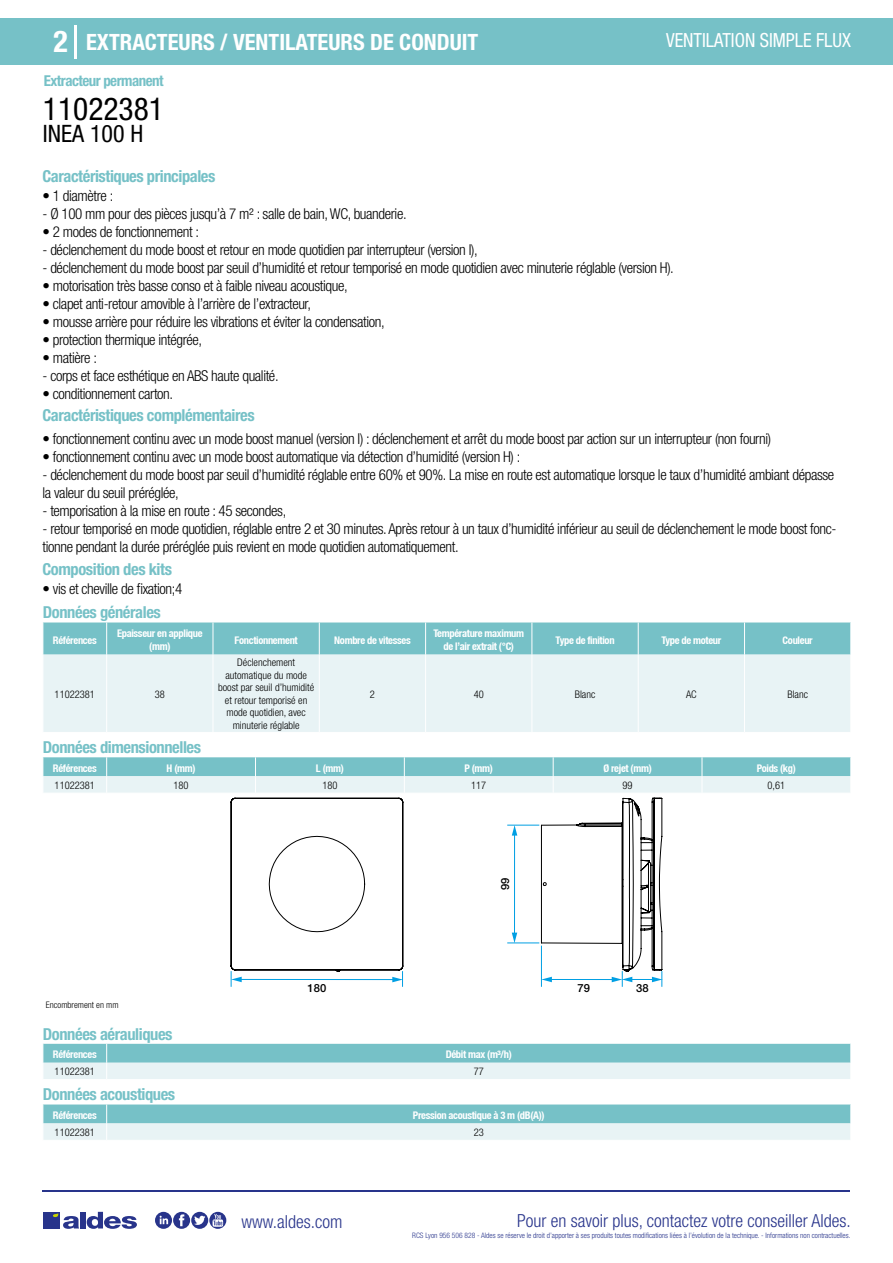
<style>
.page{position:relative;width:893px;height:1263px;background:#fff}
.page>*{position:absolute;margin:0;border:0;box-sizing:border-box;transform-origin:0 0}
.t1{font:condensed 31.5px "Helvetica Neue LT Std";color:#000}
.t2{font:700 condensed 30px "Helvetica Neue LT Std";color:#fff}
.t3{font:condensed 24px "Helvetica Neue LT Std";color:#000}
.t4{font:700 condensed 22.5px "Helvetica Neue LT Std";color:#fff}
.t5{font:condensed 19.5px "Helvetica Neue LT Std";color:#fff;scale:.95 1}
.t6{font:300 condensed 18px "Helvetica Neue";color:#28348b}
.t7{font:700 condensed 16.5px "Helvetica Neue LT Std";letter-spacing:-.025em;color:#76c1c7}
.t8{font:300 condensed 15px/18px "Helvetica Neue LT Std";letter-spacing:-.025em;color:#000}
.t9{font:700 condensed 15px "Helvetica Neue LT Std";letter-spacing:-.035em;color:#76c1c7}
.t10{font:500 11.25px "Helvetica Neue LT Std";color:#000}
.t11{font:700 condensed 10.5px/13.5px "Helvetica Neue";letter-spacing:-.03em;color:#fff;text-align:center}
.t12{font:300 condensed 10.5px/12.6px "Helvetica Neue";color:#000;text-align:center}
.t13{font:300 condensed 9px "Helvetica Neue";color:#000}
.t14{font:300 condensed 7.5px "Helvetica Neue";color:#28348b}
</style>
<div class="page">
<div style="left:0;top:18px;width:893px;height:46px;background:#76c1c7"></div>
<hr style="left:74px;top:25px;width:2px;height:33px;background:#fff">
<hr style="left:43px;top:1190px;width:807px;height:1px;background:#28348b">
<svg style="left:155px;top:1212px;width:71px;height:17px"></svg>
<div style="left:43px;top:1212px;width:17px;height:16px;background:#28348b"></div>
<div style="left:80px;top:1212px;width:6px;height:16px;background:#28348b"></div>
<svg style="left:87px;top:1212px;width:50px;height:17px"></svg>
<svg style="left:53px;top:1213px;width:26px;height:16px"></svg>
<div style="left:44px;top:622px;width:806px;height:33px;background:#76c1c7"></div>
<div style="left:44px;top:655px;width:806px;height:77px;background:#e8f3f5"></div>
<hr style="left:106px;top:622px;width:1px;height:33px;background:#fff">
<hr style="left:213px;top:622px;width:1px;height:33px;background:#fff">
<hr style="left:319px;top:622px;width:1px;height:33px;background:#fff">
<hr style="left:425px;top:622px;width:1px;height:33px;background:#fff">
<hr style="left:531px;top:622px;width:1px;height:33px;background:#fff">
<hr style="left:638px;top:622px;width:1px;height:33px;background:#fff">
<hr style="left:744px;top:622px;width:1px;height:33px;background:#fff">
<hr style="left:106px;top:655px;width:1px;height:77px;background:#fff">
<hr style="left:213px;top:655px;width:1px;height:77px;background:#fff">
<hr style="left:319px;top:655px;width:1px;height:77px;background:#fff">
<hr style="left:425px;top:655px;width:1px;height:77px;background:#fff">
<hr style="left:531px;top:655px;width:1px;height:77px;background:#fff">
<hr style="left:638px;top:655px;width:1px;height:77px;background:#fff">
<hr style="left:744px;top:655px;width:1px;height:77px;background:#fff">
<svg style="left:43px;top:757px;width:808px;height:36px;background:#add9dd"></svg>
<svg style="left:231px;top:798px;width:431px;height:188px"></svg>
<hr style="left:514px;top:834px;width:1px;height:100px;background:#009fe3">
<svg style="left:512px;top:826px;width:5px;height:9px"></svg>
<svg style="left:512px;top:932px;width:5px;height:10px"></svg>
<hr style="left:507px;top:825px;width:32px;height:1px;background:#009fe3">
<hr style="left:507px;top:942px;width:32px;height:1px;background:#009fe3">
<hr style="left:550px;top:979px;width:64px;height:1px;background:#009fe3">
<svg style="left:542px;top:977px;width:10px;height:5px"></svg>
<hr style="left:541px;top:946px;width:1px;height:41px;background:#009fe3">
<svg style="left:612px;top:971px;width:50px;height:16px"></svg>
<svg style="left:231px;top:971px;width:172px;height:16px"></svg>
<svg style="left:43px;top:1044px;width:808px;height:35px;background:#abd8dc"></svg>
<svg style="left:43px;top:1104px;width:808px;height:36px;background:#add9dd"></svg>
<h2 class="t2" style="left:54px;top:24px;width:16px">2</h2>
<h3 class="t4" style="left:86px;top:28px;width:394px">EXTRACTEURS / VENTILATEURS DE CONDUIT</h3>
<h3 class="t5" style="left:666px;top:29px;width:196px">VENTILATION SIMPLE FLUX</h3>
<p class="t9" style="left:44px;top:71px;width:121px">Extracteur permanent</p>
<h1 class="t1" style="left:43px;top:91px;width:122px">11022381</h1>
<h3 class="t3" style="left:43px;top:120px;width:102px">INEA 100 H</h3>
<p class="t7" style="left:43px;top:166px;width:174px">Caractéristiques principales</p>
<p class="t8" style="left:43px;top:187px;width:72px">• 1 diamètre :</p>
<p class="t8" style="left:43px;top:205px;width:366px">- Ø 100 mm pour des pièces jusqu’à 7 m² : salle de bain, WC, buanderie.</p>
<p class="t8" style="left:43px;top:223px;width:158px">• 2 modes de fonctionnement :</p>
<p class="t8" style="left:43px;top:241px;width:437px">- déclenchement du mode boost et retour en mode quotidien par interrupteur (version I),</p>
<p class="t8" style="left:43px;top:259px;width:633px">- déclenchement du mode boost par seuil d’humidité et retour temporisé en mode quotidien avec minuterie réglable (version H).</p>
<p class="t8" style="left:43px;top:277px;width:307px">• motorisation très basse conso et à faible niveau acoustique,</p>
<p class="t8" style="left:43px;top:295px;width:270px">• clapet anti-retour amovible à l’arrière de l’extracteur,</p>
<p class="t8" style="left:43px;top:313px;width:344px">• mousse arrière pour réduire les vibrations et éviter la condensation,</p>
<p class="t8" style="left:43px;top:331px;width:161px">• protection thermique intégrée,</p>
<p class="t8" style="left:43px;top:349px;width:56px">• matière :</p>
<p class="t8" style="left:43px;top:367px;width:238px">- corps et face esthétique en ABS haute qualité.</p>
<p class="t8" style="left:43px;top:385px;width:132px">• conditionnement carton.</p>
<p class="t7" style="left:43px;top:405px;width:214px">Caractéristiques complémentaires</p>
<p class="t8" style="left:43px;top:429px;width:730px">• fonctionnement continu avec un mode boost manuel (version I) : déclenchement et arrêt du mode boost par action sur un interrupteur (non fourni)</p>
<p class="t8" style="left:43px;top:447px;width:479px">• fonctionnement continu avec un mode boost automatique via détection d’humidité (version H) :</p>
<p class="t8" style="left:43px;top:465px;width:793px">- déclenchement du mode boost par seuil d’humidité réglable entre 60% et 90%. La mise en route est automatique lorsque le taux d’humidité ambiant dépasse la valeur du seuil préréglée,</p>
<p class="t8" style="left:43px;top:501px;width:245px">- temporisation à la mise en route : 45 secondes,</p>
<p class="t8" style="left:43px;top:519px;width:795px">- retour temporisé en mode quotidien, réglable entre 2 et 30 minutes. Après retour à un taux d’humidité inférieur au seuil de déclenchement le mode boost fonc&shy;tionne pendant la durée préréglée puis revient en mode quotidien automatiquement.</p>
<p class="t7" style="left:43px;top:559px;width:131px">Composition des kits</p>
<p class="t8" style="left:43px;top:579px;width:141px">• vis et cheville de fixation;4</p>
<p class="t7" style="left:43px;top:602px;width:119px">Données générales</p>
<p class="t11" style="left:53px;top:633px;width:45px">Références</p>
<p class="t11" style="left:117px;top:626px;width:87px">Epaisseur en applique (mm)</p>
<p class="t11" style="left:235px;top:633px;width:65px">Fonctionnement</p>
<p class="t11" style="left:334px;top:633px;width:78px">Nombre de vitesses</p>
<p class="t11" style="left:433px;top:626px;width:92px">Température maximum de l’air extrait (°C)</p>
<p class="t11" style="left:556px;top:633px;width:60px">Type de finition</p>
<p class="t11" style="left:661px;top:633px;width:62px">Type de moteur</p>
<p class="t11" style="left:783px;top:633px;width:32px">Couleur</p>
<p class="t12" style="left:55px;top:687px;width:42px">11022381</p>
<p class="t12" style="left:155px;top:687px;width:12px">38</p>
<p class="t12" style="left:218px;top:656px;width:98px">Déclenchement automatique du mode boost par seuil d’humidité et retour temporisé en mode quotidien, avec minuterie réglable</p>
<p class="t12" style="left:370px;top:687px;width:7px">2</p>
<p class="t12" style="left:474px;top:687px;width:12px">40</p>
<p class="t12" style="left:575px;top:687px;width:22px">Blanc</p>
<p class="t12" style="left:686px;top:687px;width:12px">AC</p>
<p class="t12" style="left:787px;top:687px;width:22px">Blanc</p>
<p class="t7" style="left:43px;top:737px;width:160px">Données dimensionnelles</p>
<p class="t11" style="left:53px;top:761px;width:45px">Références</p>
<p class="t11" style="left:167px;top:761px;width:30px">H (mm)</p>
<p class="t11" style="left:316px;top:761px;width:29px">L (mm)</p>
<p class="t11" style="left:464px;top:761px;width:30px">P (mm)</p>
<p class="t11" style="left:603px;top:761px;width:50px">Ø rejet (mm)</p>
<p class="t11" style="left:757px;top:761px;width:41px">Poids (kg)</p>
<p class="t12" style="left:55px;top:778px;width:42px">11022381</p>
<p class="t12" style="left:174px;top:778px;width:17px">180</p>
<p class="t12" style="left:322px;top:778px;width:17px">180</p>
<p class="t12" style="left:471px;top:778px;width:17px">117</p>
<p class="t12" style="left:622px;top:778px;width:12px">99</p>
<p class="t12" style="left:768px;top:778px;width:19px">0,61</p>
<p class="t10" style="left:499px;top:890px;width:14px;rotate:-90deg">99</p>
<p class="t10" style="left:308px;top:981px;width:20px">180</p>
<p class="t10" style="left:578px;top:981px;width:14px">79</p>
<p class="t10" style="left:636px;top:981px;width:14px">38</p>
<p class="t13" style="left:46px;top:1000px;width:74px">Encombrement en mm</p>
<p class="t7" style="left:43px;top:1024px;width:131px">Données aérauliques</p>
<p class="t11" style="left:53px;top:1048px;width:45px">Références</p>
<p class="t11" style="left:446px;top:1048px;width:68px">Débit max (m³/h)</p>
<p class="t12" style="left:55px;top:1065px;width:42px">11022381</p>
<p class="t12" style="left:474px;top:1065px;width:12px">77</p>
<p class="t7" style="left:43px;top:1084px;width:134px">Données acoustiques</p>
<p class="t11" style="left:53px;top:1108px;width:45px">Références</p>
<p class="t11" style="left:413px;top:1108px;width:133px">Pression acoustique à 3 m (dB(A))</p>
<p class="t12" style="left:55px;top:1126px;width:42px">11022381</p>
<p class="t12" style="left:474px;top:1126px;width:12px">23</p>
<p class="t6" style="left:241px;top:1211px;width:102px">www.aldes.com</p>
<p class="t6" style="left:517px;top:1211px;width:335px">Pour en savoir plus, contactez votre conseiller Aldes.</p>
<p class="t14" style="left:412px;top:1230px;width:440px">RCS Lyon 956 506 828 - Aldes se réserve le droit d’apporter à ses produits toutes modifications liées à l’évolution de la technique. - Informations non contractuelles.</p>
</div>
